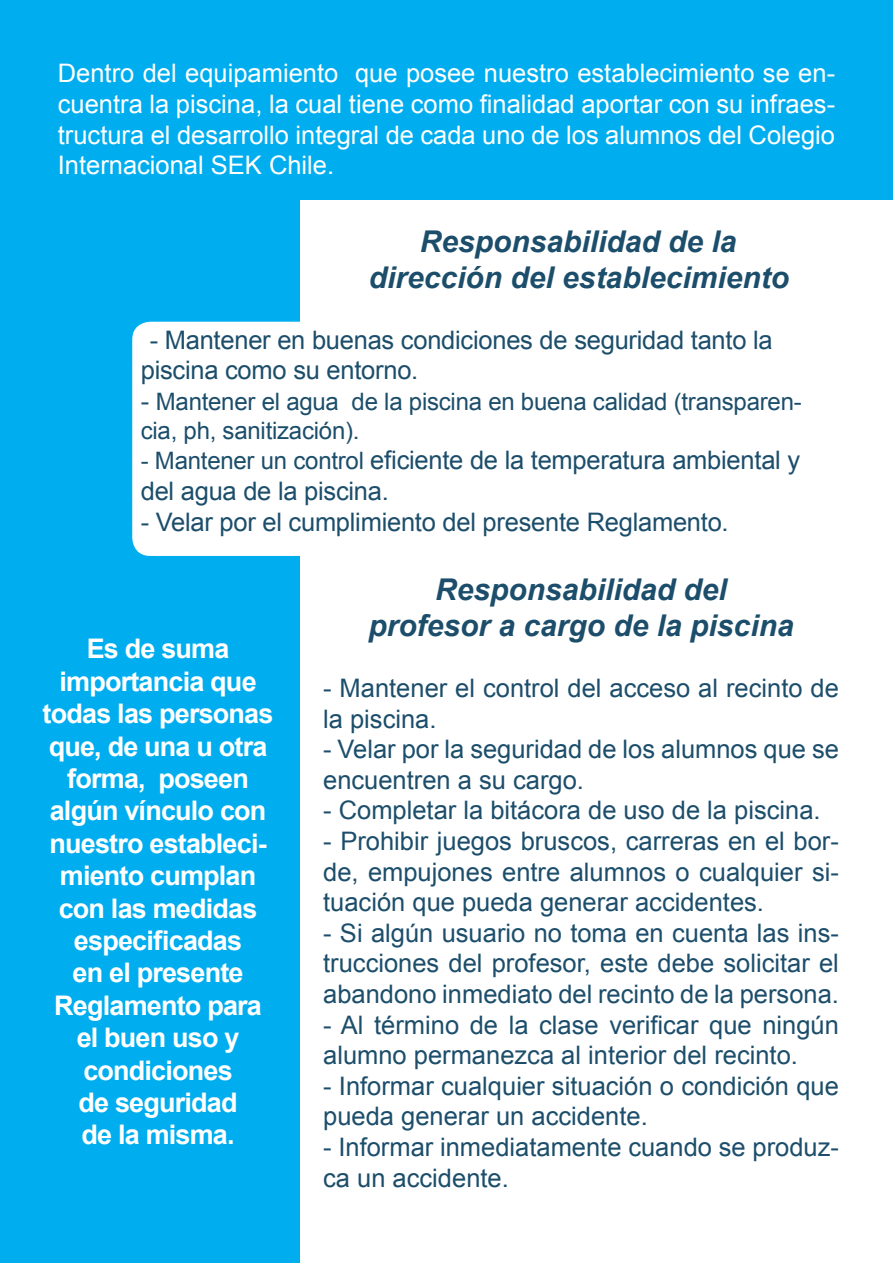
<style>
.page{position:relative;width:893px;height:1263px;background:#fff}
.page>*{position:absolute;margin:0;border:0;box-sizing:border-box;transform-origin:0 0}
.t1{font:italic 700 30px "Arial";color:#1c4e6b}
.t2{font:700 27px/32.4px "Arial";letter-spacing:-.03em;color:#fff;text-align:center}
.t3{font:25.5px/30.6px "Arial";color:#1c4e6b}
.t4{font:25.5px/30.6px "Arial";color:#fff;text-align:justify}
.t5{font:24px/28.8px "Arial";letter-spacing:-.01em;color:#1c4e6b}
.s1{font-size:25.5px}
.s2{font-size:24px}
</style>
<div class="page">
<div style="left:0;top:0;width:893px;height:200px;background:#00aeef"></div>
<div style="left:0;top:185px;width:300px;height:1078px;background:#00aeef"></div>
<div style="left:132px;top:322px;width:703px;height:234px;background:#fff;border-radius:18px"></div>
<p class="t4" style="left:58px;top:58px;width:779px">Dentro del equipamiento que posee nuestro establecimiento se en&shy;cuentra la piscina, la cual tiene como finalidad aportar con su infraes&shy;tructura el desarrollo integral de cada uno de los alumnos del Colegio Internacional SEK Chile.</p>
<p class="t1" style="left:420px;top:221px;width:318px">Responsabilidad de la</p>
<p class="t1" style="left:369px;top:257px;width:422px">dirección del establecimiento</p>
<p class="t3" style="left:141px;top:325px;width:633px;text-indent:9px">- Mantener en buenas condiciones de seguridad tanto la piscina como su entorno.</p>
<p class="t5" style="left:141px;top:387px;width:663px"><span class="s1">-</span> Mantener el agua de la piscina en buena calidad (transparen&shy;cia, ph, sanitización).</p>
<p class="t3" style="left:141px;top:445px;width:661px"><span class="s2">- Mantener un control</span> eficiente de la temperatura ambiental y del agua de la piscina.</p>
<p class="t3" style="left:141px;top:507px;width:589px">- Velar por el cumplimiento del presente Reglamento.</p>
<p class="t2" style="left:87px;top:633px;width:144px">Es de suma</p>
<p class="t2" style="left:43px;top:666px;width:232px">importancia que todas las personas que, de una u otra forma, poseen algún vínculo con nuestro estableci&shy;miento cumplan con las medidas especificadas</p>
<p class="t2" style="left:73px;top:957px;width:173px">en el presente</p>
<p class="t2" style="left:54px;top:990px;width:209px">Reglamento para el buen uso y</p>
<p class="t2" style="left:83px;top:1055px;width:151px">condiciones</p>
<p class="t2" style="left:79px;top:1087px;width:161px">de seguridad</p>
<p class="t2" style="left:81px;top:1119px;width:155px">de la misma.</p>
<p class="t1" style="left:435px;top:569px;width:293px">Responsabilidad del</p>
<p class="t1" style="left:368px;top:605px;width:427px">profesor a cargo de la piscina</p>
<p class="t3" style="left:323px;top:673px;width:517px">- Mantener el control del acceso al recinto de la piscina.</p>
<p class="t3" style="left:323px;top:734px;width:517px">- Velar por la seguridad de los alumnos que se encuentren a su cargo.</p>
<p class="t3" style="left:323px;top:795px;width:499px">- Completar la bitácora de uso de la piscina.</p>
<p class="t3" style="left:323px;top:826px;width:517px;text-align:justify">- Prohibir juegos bruscos, carreras en el bor&shy;de, empujones entre alumnos o cualquier si&shy;tuación que pueda generar accidentes.</p>
<p class="t3" style="left:323px;top:918px;width:517px;text-align:justify">- Si algún usuario no toma en cuenta las ins&shy;trucciones del profesor, este debe solicitar el abandono inmediato del recinto de la persona.</p>
<p class="t3" style="left:323px;top:1009px;width:517px">- Al término de la clase verificar que ningún alumno permanezca al interior del recinto.</p>
<p class="t3" style="left:323px;top:1071px;width:517px">- Informar cualquier situación o condición que pueda generar un accidente.</p>
<p class="t3" style="left:323px;top:1132px;width:517px">- Informar inmediatamente cuando se produz&shy;ca un accidente.</p>
</div>
